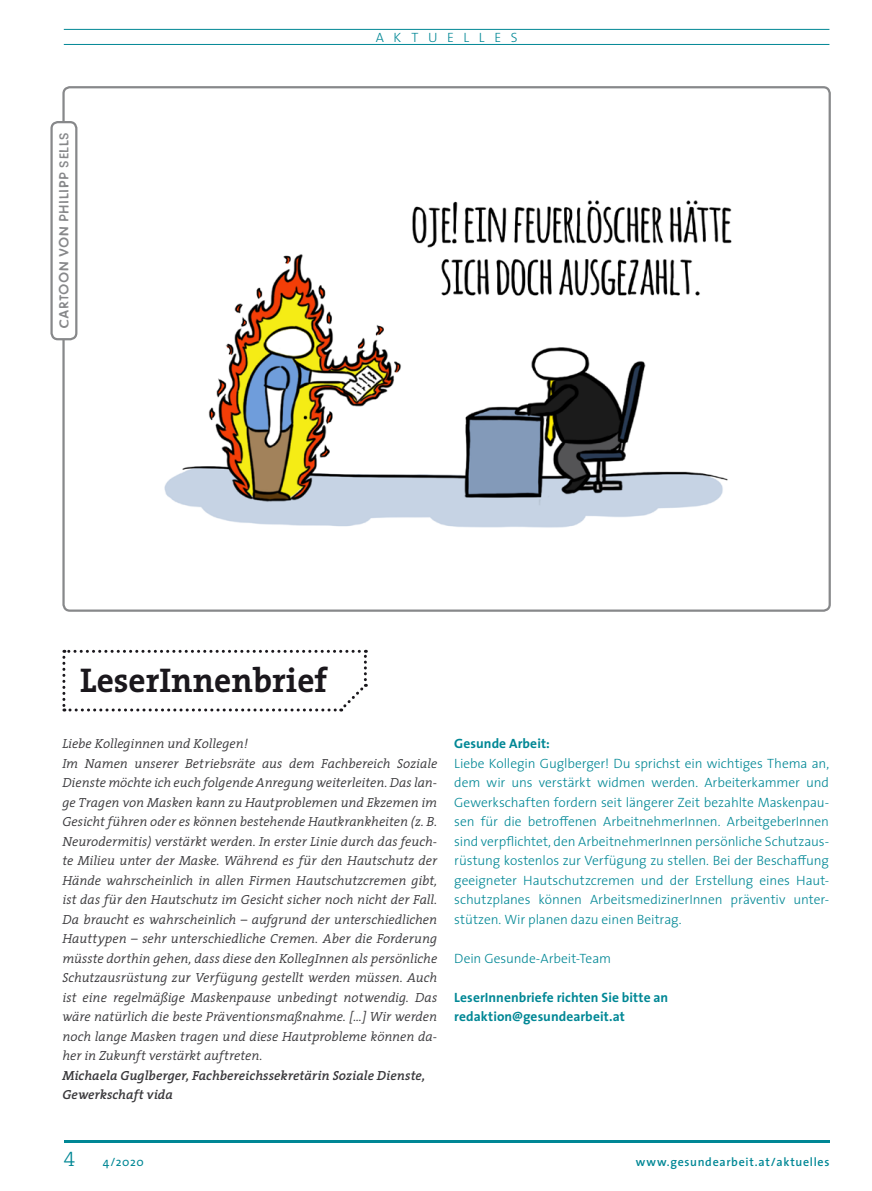
<style>
.page{position:relative;width:872px;height:1191px;background:#fff}
.page>*{position:absolute;margin:0;border:0;box-sizing:border-box;transform-origin:0 0}
.t1{font:700 34.5px "The Serif";color:#1a171c}
.t2{font:21px "The Serif Light Caps";color:#008795}
.t3{font:300 13.5px/19.5px "The Sans";color:#008795;text-align:justify}
.t4{font:700 13.5px/19.5px "The Sans";letter-spacing:.005em;color:#008795}
.t5{font:13.5px "CA Postal";letter-spacing:.03em;color:#87888a}
.t6{font:300 13.5px "The Sans";letter-spacing:.72em;color:#008795}
.t7{font:italic 300 13.2px/19.5px "The Serif";color:#38373a}
.t8{font:italic 600 13.2px/19.5px "The Serif";color:#38373a}
.t9{font:600 12px "The Sans";letter-spacing:.06em;color:#008795}
.t10{font:12px "The Sans";color:#008795}
</style>
<div class="page">
<hr style="left:64px;top:29px;width:765px;height:1px;background:#008795">
<hr style="left:64px;top:44px;width:765px;height:1px;background:#008795">
<hr style="left:64px;top:1140px;width:765px;height:2px;background:#008795">
<div style="left:50px;top:121px;width:27px;height:219px;border:2px solid #87888a;border-radius:6px"></div>
<img style="left:164px;top:200px;width:568px;height:328px">
<svg style="left:62px;top:650px;width:305px;height:61px"></svg>
<p class="t5" style="left:53px;top:329px;width:199px;rotate:-90deg">CARTOON VON PHILIPP SELLS</p>
<p class="t6" style="left:376px;top:26px;width:143px">AKTUELLES</p>
<h1 class="t1" style="left:80px;top:651px;width:248px">LeserInnenbrief</h1>
<p class="t7" style="left:62px;top:733px;width:376px">Liebe Kolleginnen und Kollegen!<br>Im Namen unserer Betriebsräte aus dem Fachbereich Soziale Dienste möchte ich euch folgende Anregung weiterleiten. Das lan&shy;ge Tragen von Masken kann zu Hautproblemen und Ekzemen im Gesicht führen oder es können bestehende Hautkrankheiten (z. B.<br>Neurodermitis) verstärkt werden. In erster Linie durch das feuch&shy;te Milieu unter der Maske. Während es für den Hautschutz der Hände wahrscheinlich in allen Firmen Hautschutzcremen gibt, ist das für den Hautschutz im Gesicht sicher noch nicht der Fall.<br>Da braucht es wahrscheinlich – aufgrund der unterschiedlichen Hauttypen – sehr unterschiedliche Cremen. Aber die Forderung müsste dorthin gehen, dass diese den KollegInnen als persönliche Schutzausrüstung zur Verfügung gestellt werden müssen. Auch ist eine regelmäßige Maskenpause unbedingt notwendig. Das wäre natürlich die beste Präventionsmaßnahme. […] Wir werden noch lange Masken tragen und diese Hautprobleme können da&shy;her in Zukunft verstärkt auftreten.</p>
<p class="t8" style="left:62px;top:1065px;width:364px">Michaela Guglberger, Fachbereichssekretärin Soziale Dienste,<br>Gewerkschaft vida</p>
<p class="t4" style="left:454px;top:733px;width:97px">Gesunde Arbeit:</p>
<p class="t3" style="left:454px;top:753px;width:376px">Liebe Kollegin Guglberger! Du sprichst ein wichtiges Thema an, dem wir uns verstärkt widmen werden. Arbeiterkammer und Gewerkschaften fordern seit längerer Zeit bezahlte Maskenpau&shy;sen für die betroffenen ArbeitnehmerInnen. ArbeitgeberInnen sind verpflichtet, den ArbeitnehmerInnen persönliche Schutzaus&shy;rüstung kostenlos zur Verfügung zu stellen. Bei der Beschaffung geeigneter Hautschutzcremen und der Erstellung eines Haut&shy;schutzplanes können ArbeitsmedizinerInnen präventiv unter&shy;stützen. Wir planen dazu einen Beitrag.</p>
<p class="t3" style="left:454px;top:948px;width:158px">Dein Gesunde-Arbeit-Team</p>
<p class="t4" style="left:454px;top:987px;width:215px">LeserInnenbriefe richten Sie bitte an redaktion@gesundearbeit.at</p>
<h2 class="t2" style="left:64px;top:1141px;width:13px">4</h2>
<p class="t10" style="left:103px;top:1151px;width:42px">4/2020</p>
<p class="t9" style="left:636px;top:1151px;width:195px">www.gesundearbeit.at/aktuelles</p>
</div>
